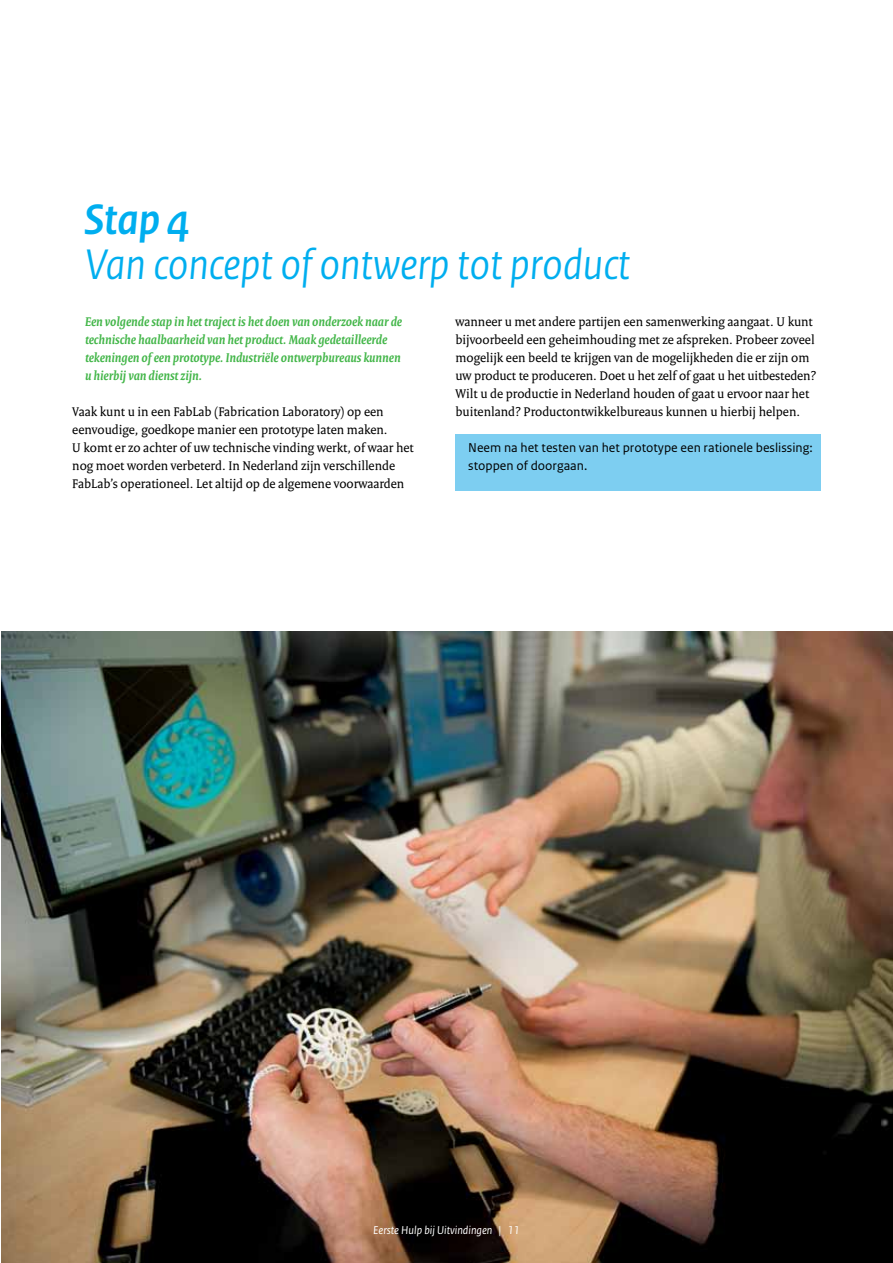
<style>
.page{position:relative;width:893px;height:1263px;background:#fff}
.page>*{position:absolute;margin:0;border:0;box-sizing:border-box;transform-origin:0 0}
.t1{font:italic 45px "Rijksoverheid Sans Heading";color:#00aeef}
.t2{font:italic 700 45px "Rijksoverheid Sans Heading";color:#00aeef}
.t3{font:13.5px/18px "Rijksoverheid Serif";color:#000}
.t4{font:italic 700 13.5px/18px "Rijksoverheid Serif";color:#43b649}
.t5{font:13.5px/18px "Rijksoverheid Sans Text";color:#000}
.t6{font:italic 12px "Rijksoverheid Sans Text";color:#fff}
</style>
<div class="page">
<div style="left:455px;top:434px;width:366px;height:57px;background:#7dcef1"></div>
<img style="left:1px;top:632px;width:892px;height:631px">
<h1 class="t2" style="left:85px;top:194px;width:106px">Stap 4</h1>
<h1 class="t1" style="left:85px;top:239px;width:547px">Van concept of ontwerp tot product</h1>
<p class="t4" style="left:85px;top:312px;width:319px">Een volgende stap in het traject is het doen van onderzoek naar de technische haalbaarheid van het product. Maak gedetailleerde tekeningen of een prototype. Industriële ontwerpbureaus kunnen u hierbij van dienst zijn.</p>
<p class="t3" style="left:72px;top:402px;width:343px">Vaak kunt u in een FabLab (Fabrication Laboratory) op een eenvoudige, goedkope manier een prototype laten maken.<br>U komt er zo achter of uw technische vinding werkt, of waar het nog moet worden verbeterd. In Nederland zijn verschillende FabLab’s operationeel. Let altijd op de algemene voorwaarden</p>
<p class="t3" style="left:455px;top:312px;width:362px">wanneer u met andere partijen een samenwerking aangaat. U kunt bijvoorbeeld een geheimhouding met ze afspreken. Probeer zoveel mogelijk een beeld te krijgen van de mogelijkheden die er zijn om uw product te produceren. Doet u het zelf of gaat u het uitbesteden?<br>Wilt u de productie in Nederland houden of gaat u ervoor naar het buitenland? Productontwikkelbureaus kunnen u hierbij helpen.</p>
<p class="t5" style="left:468px;top:439px;width:346px">Neem na het testen van het prototype een rationele beslissing: stoppen of doorgaan.</p>
<p class="t6" style="left:373px;top:1223px;width:148px">Eerste Hulp bij Uitvindingen | 11</p>
</div>
